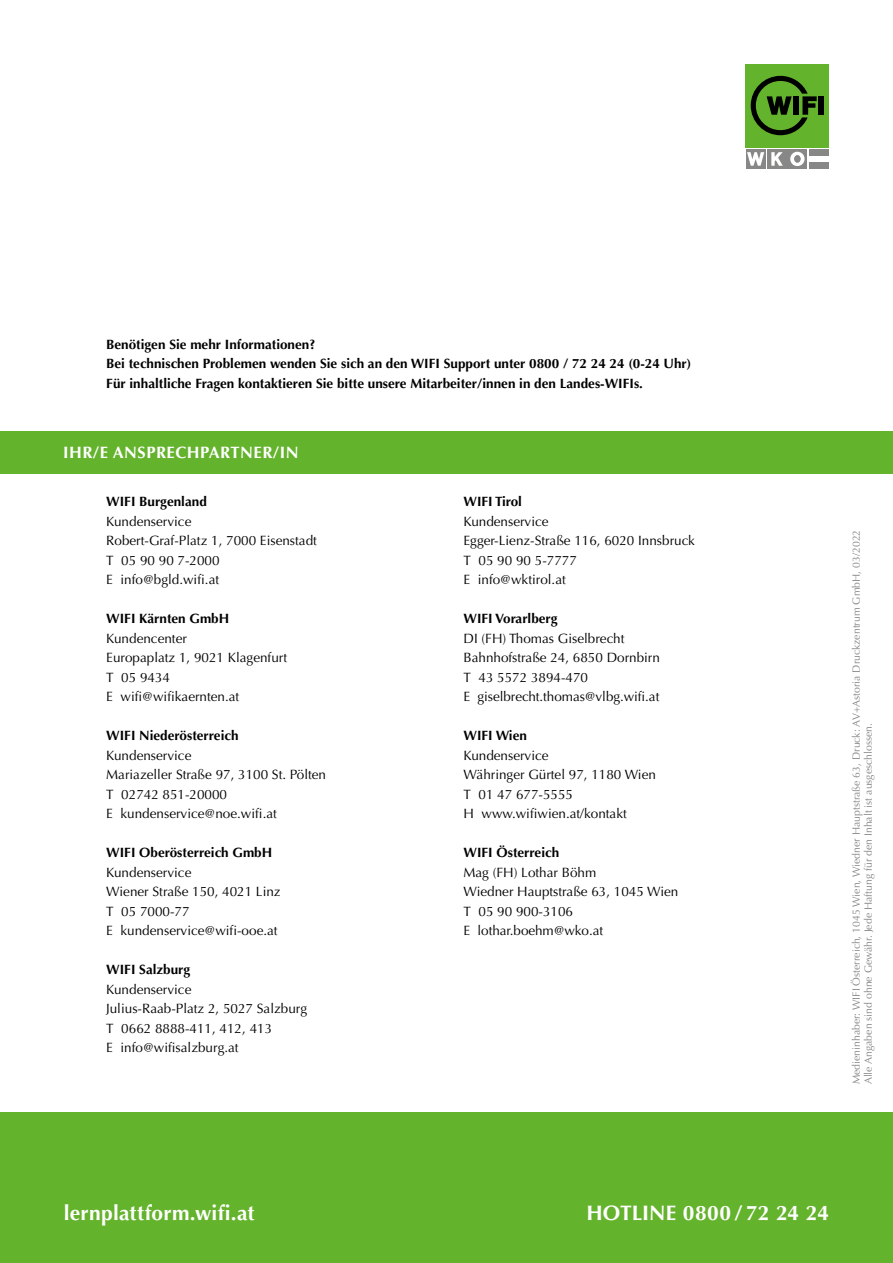
<style>
.page{position:relative;width:893px;height:1263px;background:#fff}
.page>*{position:absolute;margin:0;border:0;box-sizing:border-box;transform-origin:0 0}
.t1{font:700 21px "Optima LT Std";letter-spacing:.01em;color:#fff}
.t2{font:700 16.5px "Optima LT Std";letter-spacing:.03em;color:#fff}
.t3{font:13.5px/19.5px "Optima LT Std";color:#000}
.t4{font:700 13.5px/19.5px "Optima LT Std";color:#000}
.t5{font:10.5px/12px "Optima LT Std";color:#878786}
</style>
<div class="page">
<div style="left:0;top:1108px;width:893px;height:155px;background:#64b32c"></div>
<div style="left:0;top:1105px;width:893px;height:6px;background:#fff"></div>
<div style="left:746px;top:64px;width:83px;height:83px;background:#64b32c"></div>
<div style="left:787px;top:149px;width:20px;height:20px;background:#878786"></div>
<div style="left:767px;top:149px;width:19px;height:20px;background:#878786"></div>
<svg style="left:771px;top:152px;width:12px;height:14px"></svg>
<div style="left:746px;top:149px;width:20px;height:20px;background:#878786"></div>
<svg style="left:747px;top:152px;width:17px;height:14px"></svg>
<div style="left:809px;top:149px;width:20px;height:7px;background:#878786"></div>
<div style="left:809px;top:162px;width:20px;height:7px;background:#878786"></div>
<div style="left:818px;top:96px;width:6px;height:19px;background:#000"></div>
<svg style="left:751px;top:76px;width:66px;height:59px"></svg>
<svg style="left:790px;top:152px;width:15px;height:14px"></svg>
<div style="left:794px;top:155px;width:6px;height:8px;background:#878786;border-radius:50%"></div>
<div style="left:0;top:431px;width:893px;height:43px;background:#64b32c"></div>
<p class="t4" style="left:106px;top:335px;width:587px">Benötigen Sie mehr Informationen?<br>Bei technischen Problemen wenden Sie sich an den WIFI Support unter 0800 / 72 24 24 (0-24 Uhr)<br>Für inhaltliche Fragen kontaktieren Sie bitte unsere Mitarbeiter/innen in den Landes-WIFIs.</p>
<p class="t2" style="left:63px;top:443px;width:237px">IHR/E ANSPRECHPARTNER/IN</p>
<p class="t4" style="left:106px;top:492px;width:102px">WIFI Burgenland</p>
<p class="t3" style="left:106px;top:512px;width:212px">Kundenservice<br>Robert-Graf-Platz 1, 7000 Eisenstadt<br>T 05 90 90 7-2000<br>E info@bgld.wifi.at</p>
<p class="t4" style="left:106px;top:609px;width:125px">WIFI Kärnten GmbH</p>
<p class="t3" style="left:106px;top:629px;width:182px">Kundencenter<br>Europaplatz 1, 9021 Klagenfurt<br>T 05 9434<br>E wifi@wifikaernten.at</p>
<p class="t4" style="left:106px;top:726px;width:134px">WIFI Niederösterreich</p>
<p class="t3" style="left:106px;top:746px;width:221px">Kundenservice<br>Mariazeller Straße 97, 3100 St. Pölten<br>T 02742 851-20000<br>E kundenservice@noe.wifi.at</p>
<p class="t4" style="left:106px;top:843px;width:167px">WIFI Oberösterreich GmbH</p>
<p class="t3" style="left:106px;top:863px;width:176px">Kundenservice<br>Wiener Straße 150, 4021 Linz<br>T 05 7000-77<br>E kundenservice@wifi-ooe.at</p>
<p class="t4" style="left:106px;top:960px;width:86px">WIFI Salzburg</p>
<p class="t3" style="left:106px;top:980px;width:202px">Kundenservice<br>Julius-Raab-Platz 2, 5027 Salzburg<br>T 0662 8888-411, 412, 413<br>E info@wifisalzburg.at</p>
<p class="t4" style="left:463px;top:492px;width:60px">WIFI Tirol</p>
<p class="t3" style="left:463px;top:512px;width:233px">Kundenservice<br>Egger-Lienz-Straße 116, 6020 Innsbruck<br>T 05 90 90 5-7777<br>E info@wktirol.at</p>
<p class="t4" style="left:463px;top:609px;width:96px">WIFI Vorarlberg</p>
<p class="t3" style="left:463px;top:629px;width:198px">DI (FH) Thomas Giselbrecht<br>Bahnhofstraße 24, 6850 Dornbirn<br>T 43 5572 3894-470<br>E giselbrecht.thomas@vlbg.wifi.at</p>
<p class="t4" style="left:463px;top:726px;width:65px">WIFI Wien</p>
<p class="t3" style="left:463px;top:746px;width:194px">Kundenservice<br>Währinger Gürtel 97, 1180 Wien<br>T 01 47 677-5555<br>H www.wifiwien.at/kontakt</p>
<p class="t4" style="left:463px;top:843px;width:97px">WIFI Österreich</p>
<p class="t3" style="left:463px;top:863px;width:216px">Mag (FH) Lothar Böhm<br>Wiedner Hauptstraße 63, 1045 Wien<br>T 05 90 900-3106<br>E lothar.boehm@wko.at</p>
<p class="t5" style="left:850px;top:1084px;width:556px;rotate:-90deg">Medieninhaber: WIFI Österreich, 1045 Wien, Wiedner Hauptstraße 63, Druck: AV+Astoria Druckzentrum GmbH, 03/2022<br>Alle Angaben sind ohne Gewähr. Jede Haftung für den Inhalt ist ausgeschlossen.</p>
<h1 class="t1" style="left:64px;top:1201px;width:192px">lernplattform.wifi.at</h1>
<h1 class="t1" style="left:586px;top:1201px;width:244px">HOTLINE 0800 / 72 24 24</h1>
</div>
